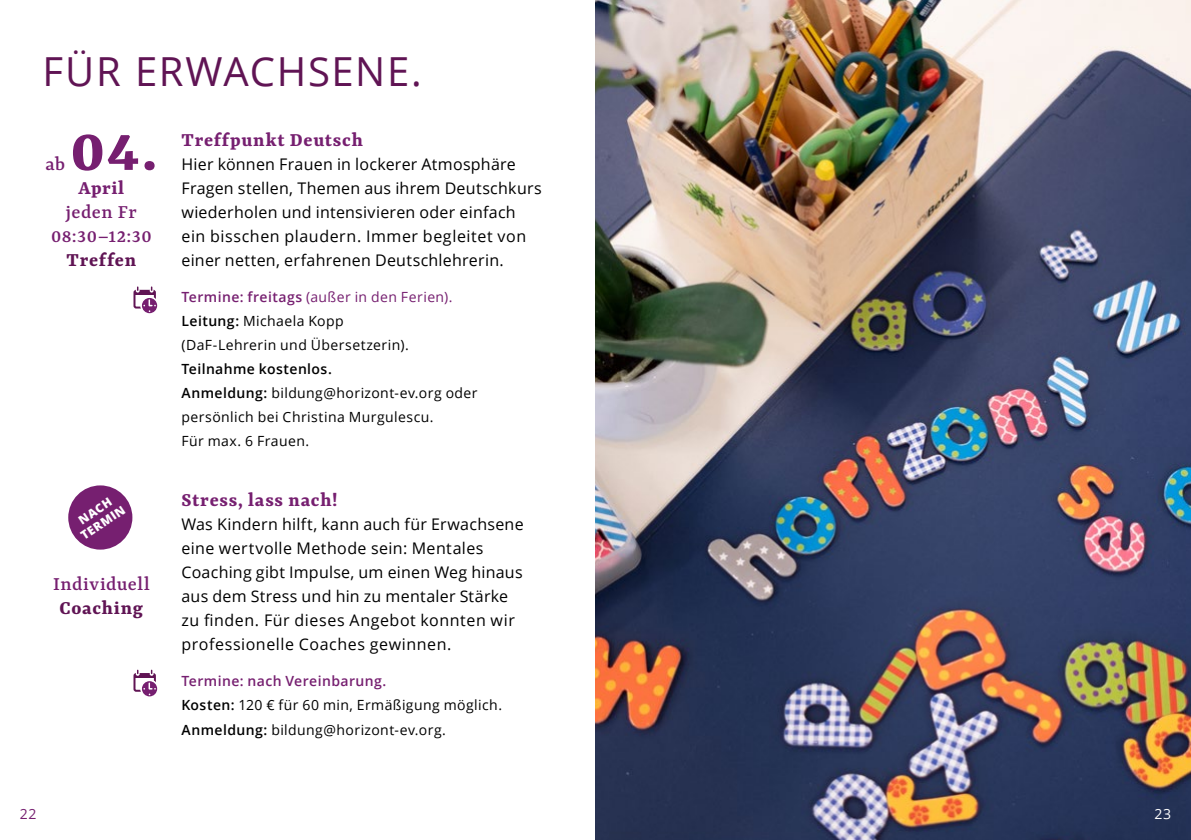
<style>
.page{position:relative;width:1191px;height:840px;background:#fff}
.page>*{position:absolute;margin:0;border:0;box-sizing:border-box;transform-origin:0 0}
.t1{font:700 69px "Yrsa";color:#761f70}
.t2{font:40px "Open Sans";letter-spacing:.04em;color:#601454}
.t3{font:700 21px "Yrsa";letter-spacing:.035em;color:#761f70}
.t4{font:500 21px/24px "Yrsa";letter-spacing:.02em;color:#761f70;text-align:center}
.t5{font:700 21px "Yrsa";letter-spacing:.035em;color:#601454}
.t6{font:16px/24px "Open Sans";letter-spacing:.015em;color:#000}
.t7{font:14px/24px "Open Sans";letter-spacing:.03em;color:#000}
.t8{font:14px "Open Sans";color:#761f70}
.t9{font:14px "Open Sans";color:#fff}
.t10{font:800 12px/14px "Open Sans";color:#fff;text-align:center}
.s1{font-weight:600;color:#761f70}
.s2{color:#761f70}
.s3{font-weight:600}
</style>
<div class="page">
<img style="left:595px;top:0;width:596px;height:839px">
<div style="left:68px;top:485px;width:64px;height:64px;background:#761f70;border-radius:50%"></div>
<div style="left:133px;top:672px;width:23px;height:19px;border:2px solid #601454;border-radius:2px"></div>
<svg style="left:135px;top:673px;width:19px;height:4px"></svg>
<svg style="left:136px;top:670px;width:4px;height:5px"></svg>
<svg style="left:150px;top:670px;width:4px;height:5px"></svg>
<div style="left:140px;top:679px;width:19px;height:18px;border:2px solid #fff;border-radius:50%"></div>
<svg style="left:143px;top:681px;width:13px;height:13px"></svg>
<div style="left:133px;top:289px;width:23px;height:19px;border:2px solid #601454;border-radius:2px"></div>
<hr style="left:135px;top:291px;width:19px;height:4px;background:#601454">
<svg style="left:136px;top:287px;width:4px;height:5px"></svg>
<svg style="left:150px;top:287px;width:4px;height:5px"></svg>
<div style="left:140px;top:296px;width:19px;height:18px;border:2px solid #fff;border-radius:50%"></div>
<svg style="left:143px;top:298px;width:13px;height:14px"></svg>
<h2 class="t2" style="left:43px;top:44px;width:381px">FÜR ERWACHSENE.</h2>
<h1 class="t1" style="left:70px;top:111px;width:89px">04.</h1>
<h3 class="t3" style="left:78px;top:176px;width:47px">April</h3>
<h3 class="t4" style="left:51px;top:199px;width:102px">jeden Fr<br>08:30–12:30</h3>
<h3 class="t5" style="left:67px;top:248px;width:71px">Treffen</h3>
<h3 class="t4" style="left:45px;top:151px;width:21px">ab</h3>
<p class="t10" style="left:70px;top:518px;width:52px;rotate:-34deg">NACH<br>TERMIN</p>
<h3 class="t4" style="left:53px;top:571px;width:98px">Individuell</h3>
<h3 class="t5" style="left:60px;top:596px;width:85px">Coaching</h3>
<h3 class="t3" style="left:181px;top:128px;width:183px">Treffpunkt Deutsch</h3>
<p class="t6" style="left:181px;top:151px;width:362px">Hier können Frauen in lockerer Atmosphäre Fragen stellen, Themen aus ihrem Deutschkurs wiederholen und intensivieren oder einfach ein bisschen plaudern. Immer begleitet von einer netten, erfahrenen Deutschlehrerin.</p>
<p class="t7" style="left:181px;top:284px;width:272px"><span class="s1">Termine: freitags</span> <span class="s2">(außer in den Ferien).<br></span><span class="s3">Leitung:</span> Michaela Kopp<br>(DaF-Lehrerin und Übersetzerin).</p>
<p class="t7" style="left:181px;top:356px;width:298px"><span class="s3">Teilnahme kostenlos.<br>Anmeldung:</span> bildung@horizont-ev.org oder persönlich bei Christina Murgulescu.<br>Für max. 6 Frauen.</p>
<h3 class="t3" style="left:181px;top:488px;width:158px">Stress, lass nach!</h3>
<p class="t6" style="left:181px;top:511px;width:344px">Was Kindern hilft, kann auch für Erwachsene eine wertvolle Methode sein: Mentales Coaching gibt Impulse, um einen Weg hinaus aus dem Stress und hin zu mentaler Stärke zu finden. Für dieses Angebot konnten wir professionelle Coaches gewinnen.</p>
<p class="t7" style="left:181px;top:668px;width:322px"><span class="s1">Termine: nach Vereinbarung.<br></span><span class="s3">Kosten:</span> 120 € für 60 min, Ermäßigung möglich.<br><span class="s3">Anmeldung:</span> bildung@horizont-ev.org.</p>
<p class="t8" style="left:20px;top:803px;width:18px">22</p>
<p class="t9" style="left:1154px;top:803px;width:18px">23</p>
</div>
